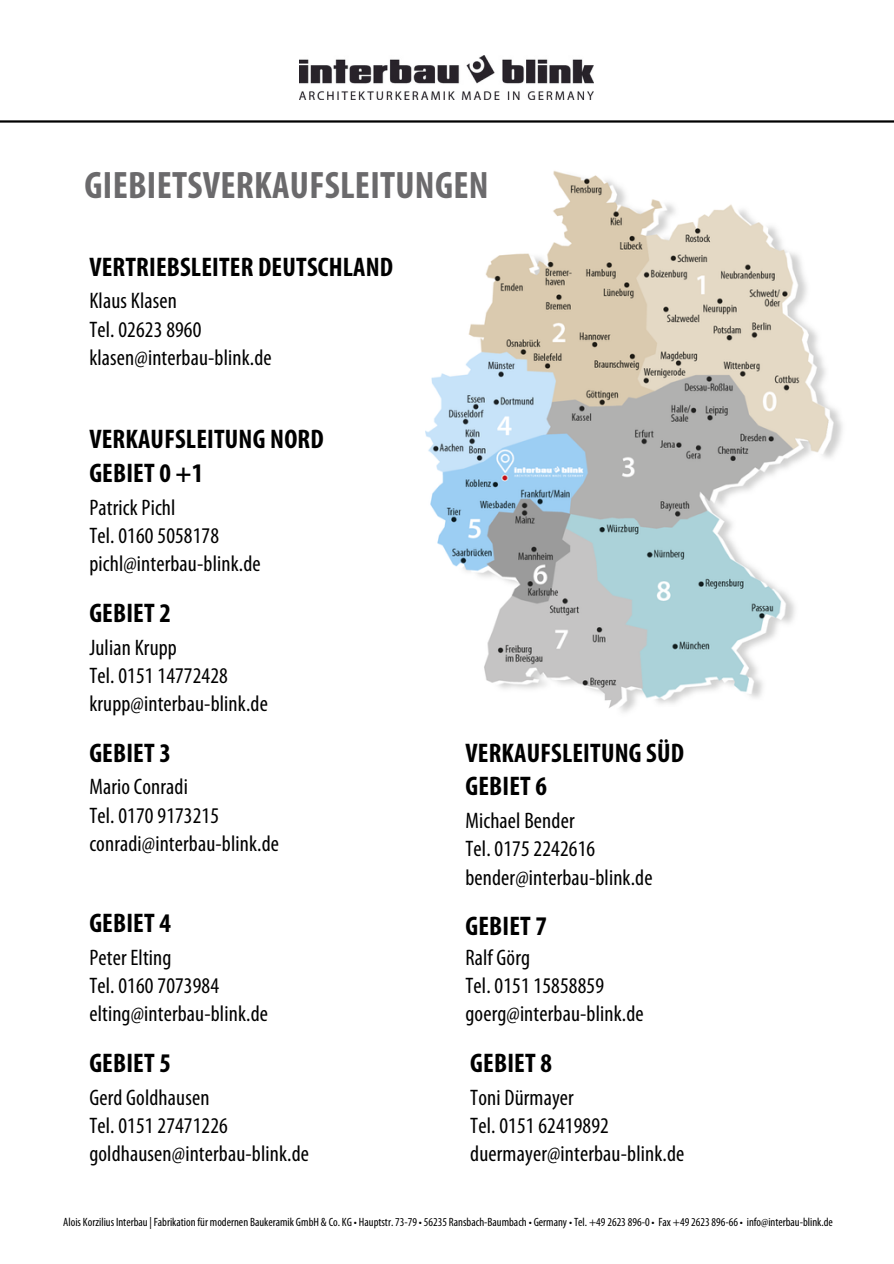
<style>
.page{position:relative;width:894px;height:1264px;background:#fff}
.page>*{position:absolute;margin:0;border:0;box-sizing:border-box;transform-origin:0 0}
.t1{font:700 condensed 38.4px "Myriad Pro";letter-spacing:.005em;color:#6b6a6c}
.t2{font:700 condensed 27px "Myriad Pro";letter-spacing:.005em;color:#000}
.t3{font:condensed 22.5px "Myriad Pro";letter-spacing:.005em;color:#000}
.t4{font:condensed 12px "Myriad Pro";color:#000}
</style>
<div class="page">
<hr style="left:0;top:120px;width:893px;height:3px;background:#000">
<img style="left:300px;top:56px;width:293px;height:44px">
<img style="left:425px;top:171px;width:418px;height:541px">
<p class="t1" style="left:84px;top:169px;width:405px">GIEBIETSVERKAUFSLEITUNGEN</p>
<p class="t2" style="left:89px;top:255px;width:305px">VERTRIEBSLEITER DEUTSCHLAND</p>
<p class="t3" style="left:89px;top:291px;width:89px">Klaus Klasen</p>
<p class="t3" style="left:89px;top:320px;width:114px">Tel. 02623 8960</p>
<p class="t3" style="left:89px;top:348px;width:184px">klasen@interbau-blink.de</p>
<p class="t2" style="left:89px;top:428px;width:236px">VERKAUFSLEITUNG NORD</p>
<p class="t2" style="left:89px;top:461px;width:115px">GEBIET 0 +1</p>
<p class="t3" style="left:89px;top:498px;width:88px">Patrick Pichl</p>
<p class="t3" style="left:89px;top:526px;width:131px">Tel. 0160 5058178</p>
<p class="t3" style="left:89px;top:554px;width:173px">pichl@interbau-blink.de</p>
<p class="t2" style="left:89px;top:601px;width:83px">GEBIET 2</p>
<p class="t3" style="left:89px;top:637px;width:89px">Julian Krupp</p>
<p class="t3" style="left:89px;top:666px;width:140px">Tel. 0151 14772428</p>
<p class="t3" style="left:89px;top:694px;width:180px">krupp@interbau-blink.de</p>
<p class="t2" style="left:89px;top:741px;width:83px">GEBIET 3</p>
<p class="t3" style="left:89px;top:777px;width:100px">Mario Conradi</p>
<p class="t3" style="left:89px;top:805px;width:131px">Tel. 0170 9173215</p>
<p class="t3" style="left:89px;top:833px;width:191px">conradi@interbau-blink.de</p>
<p class="t2" style="left:89px;top:911px;width:83px">GEBIET 4</p>
<p class="t3" style="left:89px;top:947px;width:84px">Peter Elting</p>
<p class="t3" style="left:89px;top:975px;width:131px">Tel. 0160 7073984</p>
<p class="t3" style="left:89px;top:1004px;width:180px">elting@interbau-blink.de</p>
<p class="t2" style="left:89px;top:1051px;width:83px">GEBIET 5</p>
<p class="t3" style="left:89px;top:1087px;width:122px">Gerd Goldhausen</p>
<p class="t3" style="left:89px;top:1115px;width:140px">Tel. 0151 27471226</p>
<p class="t3" style="left:89px;top:1143px;width:221px">goldhausen@interbau-blink.de</p>
<p class="t2" style="left:465px;top:741px;width:220px">VERKAUFSLEITUNG SÜD</p>
<p class="t2" style="left:465px;top:775px;width:83px">GEBIET 6</p>
<p class="t3" style="left:465px;top:811px;width:111px">Michael Bender</p>
<p class="t3" style="left:465px;top:839px;width:131px">Tel. 0175 2242616</p>
<p class="t3" style="left:465px;top:867px;width:189px">bender@interbau-blink.de</p>
<p class="t2" style="left:465px;top:915px;width:83px">GEBIET 7</p>
<p class="t3" style="left:465px;top:947px;width:66px">Ralf Görg</p>
<p class="t3" style="left:465px;top:975px;width:140px">Tel. 0151 15858859</p>
<p class="t3" style="left:465px;top:1004px;width:180px">goerg@interbau-blink.de</p>
<p class="t2" style="left:470px;top:1051px;width:83px">GEBIET 8</p>
<p class="t3" style="left:470px;top:1087px;width:105px">Toni Dürmayer</p>
<p class="t3" style="left:470px;top:1115px;width:140px">Tel. 0151 62419892</p>
<p class="t3" style="left:470px;top:1143px;width:215px">duermayer@interbau-blink.de</p>
<p class="t4" style="left:63px;top:1216px;width:771px">Alois Korzilius Interbau | Fabrikation für modernen Baukeramik GmbH &amp; Co. KG • Hauptstr. 73-79 • 56235 Ransbach-Baumbach • Germany • Tel. +49 2623 896-0 • Fax +49 2623 896-66 • info@interbau-blink.de</p>
</div>
